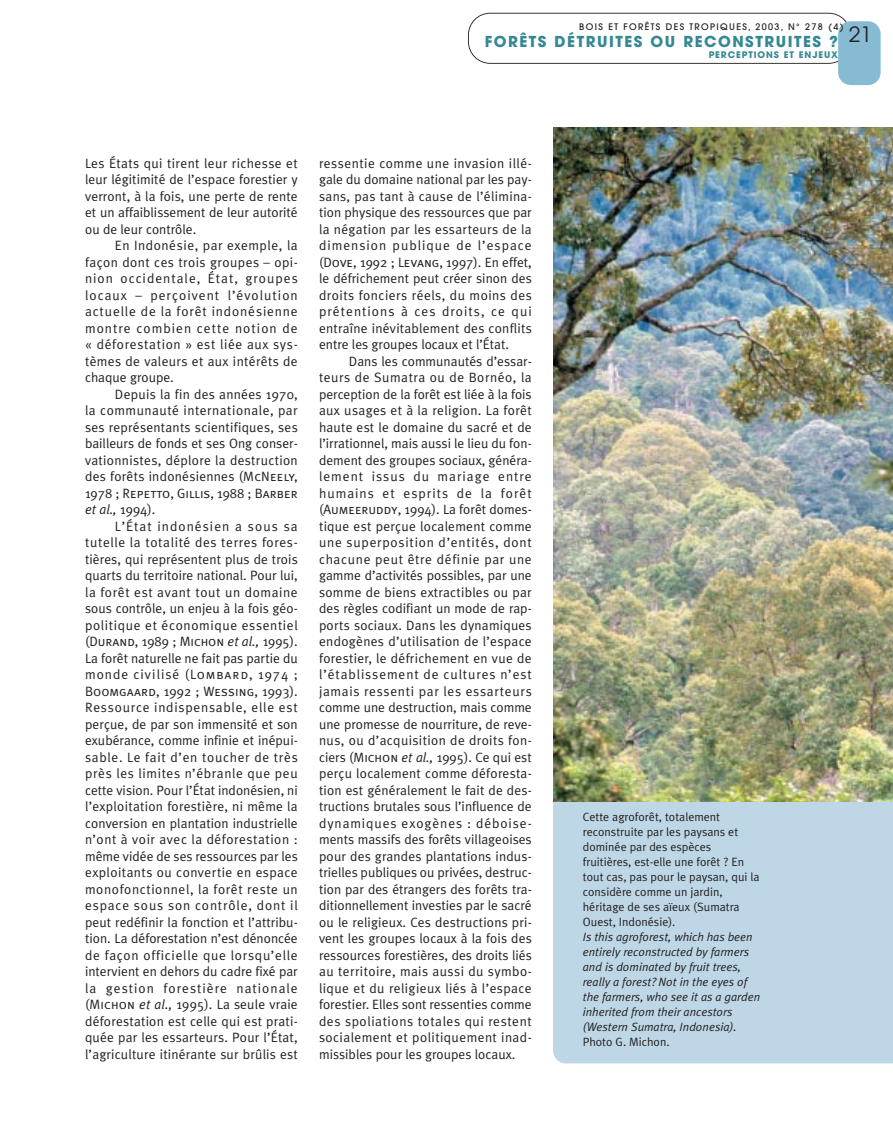
<style>
.page{position:relative;width:893px;height:1148px;background:#fff}
.page>*{position:absolute;margin:0;border:0;box-sizing:border-box;transform-origin:0 0}
.t1{font:700 15px "Avant Garde";letter-spacing:.1em;color:#348894}
.t2{font:13.5px/16.5px "Meta Plus Normal";letter-spacing:.015em;color:#231f1f;text-align:justify}
.t3{font:13.5px "Meta Plus Normal";letter-spacing:.045em;color:#231f1f}
.t4{font:13.5px "Meta Plus Normal Caps";color:#231f1f}
.t5{font:13.5px "Meta Plus Normal";letter-spacing:.075em;color:#231f1f}
.t6{font:italic 13.5px "Meta Plus Normal";color:#231f1f}
.t7{font:12px/15px "Meta Plus Normal";color:#231f1f}
.t8{font:italic 12px/15px "Meta Plus Normal";color:#231f1f}
.t9{font:500 9px "Avant Garde";letter-spacing:.15em;color:#231f1f}
.t10{font:700 9px "Avant Garde";letter-spacing:.1em;color:#348894}
.s1{font-family:"Meta Plus Normal Caps"}
.s2{font-family:"Meta Plus Normal"}
.s3{font-style:normal}
.s4{font-style:italic}
</style>
<div class="page">
<div style="left:553px;top:802px;width:339px;height:261px;background:#bed7e7"></div>
<img style="left:553px;top:128px;width:339px;height:674px">
<svg style="left:468px;top:13px;width:379px;height:51px"></svg>
<div style="left:838px;top:21px;width:42px;height:64px;background:#87bbd4;border-radius:13px"></div>
<p class="t9" style="left:579px;top:23px;width:266px">BOIS ET FORÊTS DES TROPIQUES, 2003, N° 278 (4)</p>
<p class="t1" style="left:485px;top:36px;width:389px">FORÊTS DÉTRUITES OU RECONSTRUITES ? <sup>21</sup></p>
<p class="t10" style="left:708px;top:51px;width:131px">PERCEPTIONS ET ENJEUX</p>
<p class="t2" style="left:85px;top:156px;width:214px">Les États qui tirent leur richesse et leur légitimité de l’espace forestier y verront, à la fois, une perte de rente et un affaiblissement de leur autorité ou de leur contrôle.</p>
<p class="t2" style="left:85px;top:238px;width:214px;text-indent:30px">En Indonésie, par exemple, la façon dont ces trois groupes – opi&shy;nion occidentale, État, groupes locaux – perçoivent l’évolution actuelle de la forêt indonésienne montre combien cette notion de « déforestation » est liée aux sys&shy;tèmes de valeurs et aux intérêts de chaque groupe.</p>
<p class="t2" style="left:85px;top:387px;width:214px;text-indent:30px">Depuis la fin des années 1970, la communauté internationale, par ses représentants scientifiques, ses bailleurs de fonds et ses Ong conser&shy;vationnistes, déplore la destruction des forêts indonésiennes (<span class="s1">McNeely,</span></p>
<p class="t4" style="left:85px;top:485px;width:214px"><span class="s2">1978</span> ; Repetto, Gillis, <span class="s2">1988</span> ; Barber</p>
<p class="t6" style="left:85px;top:504px;width:72px">et al., <span class="s3">1994).</span></p>
<p class="t5" style="left:115px;top:521px;width:184px">L’État indonésien a sous sa</p>
<p class="t3" style="left:85px;top:538px;width:214px">tutelle la totalité des terres fores-</p>
<p class="t2" style="left:85px;top:552px;width:214px">tières, qui représentent plus de trois</p>
<p class="t2" style="left:85px;top:568px;width:214px">quarts du territoire national. Pour lui,</p>
<p class="t3" style="left:85px;top:587px;width:214px">la forêt est avant tout un domaine</p>
<p class="t2" style="left:85px;top:601px;width:214px">sous contrôle, un enjeu à la fois géo-</p>
<p class="t3" style="left:85px;top:620px;width:214px">politique et économique essentiel</p>
<p class="t2" style="left:85px;top:634px;width:214px">(<span class="s1">Durand</span>, 1989 ; <span class="s1">Michon</span> <span class="s4">et al.,</span> 1995).</p>
<p class="t2" style="left:85px;top:651px;width:214px">La forêt naturelle ne fait pas partie du</p>
<p class="t5" style="left:85px;top:670px;width:214px">monde civilisé (<span class="s1">Lombard</span>, 1974 <span class="s1">;</span></p>
<p class="t4" style="left:85px;top:683px;width:214px">Boomgaard<span class="s2">, 1992 ;</span> Wessing<span class="s2">, 1993).</span></p>
<p class="t2" style="left:85px;top:700px;width:214px">Ressource indispensable, elle est perçue, de par son immensité et son exubérance, comme infinie et inépui&shy;sable. Le fait d’en toucher de très près les limites n’ébranle que peu cette vision. Pour l’État indonésien, ni l’exploitation forestière, ni même la conversion en plantation industrielle n’ont à voir avec la déforestation : même vidée de ses ressources par les exploitants ou convertie en espace monofonctionnel, la forêt reste un espace sous son contrôle, dont il peut redéfinir la fonction et l’attribu&shy;tion. La déforestation n’est dénoncée de façon officielle que lorsqu’elle intervient en dehors du cadre fixé par la gestion forestière nationale (<span class="s1">Michon</span> <span class="s4">et al.,</span> 1995). La seule vraie déforestation est celle qui est prati&shy;quée par les essarteurs. Pour l’État, l’agriculture itinérante sur brûlis est</p>
<p class="t2" style="left:319px;top:156px;width:214px">ressentie comme une invasion illé&shy;gale du domaine national par les pay&shy;sans, pas tant à cause de l’élimina&shy;tion physique des ressources que par la négation par les essarteurs de la dimension publique de l’espace (<span class="s1">Dove</span>, 1992 ; <span class="s1">Levang</span>, 1997). En effet, le défrichement peut créer sinon des droits fonciers réels, du moins des prétentions à ces droits, ce qui entraîne inévitablement des conflits entre les groupes locaux et l’État.</p>
<p class="t2" style="left:319px;top:354px;width:214px;text-indent:30px">Dans les communautés d’essar&shy;teurs de Sumatra ou de Bornéo, la perception de la forêt est liée à la fois aux usages et à la religion. La forêt haute est le domaine du sacré et de l’irrationnel, mais aussi le lieu du fon&shy;dement des groupes sociaux, généra&shy;lement issus du mariage entre humains et esprits de la forêt (<span class="s1">Aumeeruddy</span>, 1994). La forêt domes&shy;tique est perçue localement comme une superposition d’entités, dont chacune peut être définie par une gamme d’activités possibles, par une somme de biens extractibles ou par des règles codifiant un mode de rap&shy;ports sociaux. Dans les dynamiques endogènes d’utilisation de l’espace forestier, le défrichement en vue de l’établissement de cultures n’est jamais ressenti par les essarteurs comme une destruction, mais comme une promesse de nourriture, de reve&shy;nus, ou d’acquisition de droits fon&shy;ciers (<span class="s1">Michon</span> <span class="s4">et al.,</span> 1995). Ce qui est perçu localement comme déforesta&shy;tion est généralement le fait de des&shy;tructions brutales sous l’influence de dynamiques exogènes : déboise&shy;ments massifs des forêts villageoises pour des grandes plantations indus&shy;trielles publiques ou privées, destruc&shy;tion par des étrangers des forêts tra&shy;ditionnellement investies par le sacré ou le religieux. Ces destructions pri&shy;vent les groupes locaux à la fois des ressources forestières, des droits liés au territoire, mais aussi du symbo&shy;lique et du religieux liés à l’espace forestier. Elles sont ressenties comme des spoliations totales qui restent socialement et politiquement inad&shy;missibles pour les groupes locaux.</p>
<p class="t7" style="left:583px;top:810px;width:178px">Cette agroforêt, totalement reconstruite par les paysans et dominée par des espèces fruitières, est-elle une forêt ? En tout cas, pas pour le paysan, qui la considère comme un jardin, héritage de ses aïeux (Sumatra<br>Ouest, Indonésie).</p>
<p class="t8" style="left:583px;top:930px;width:179px">Is this agroforest, which has been entirely reconstructed by farmers and is dominated by fruit trees, really a forest? Not in the eyes of the farmers, who see it as a garden inherited from their ancestors (Western Sumatra, Indonesia).</p>
<p class="t7" style="left:583px;top:1035px;width:88px">Photo G. Michon.</p>
</div>
